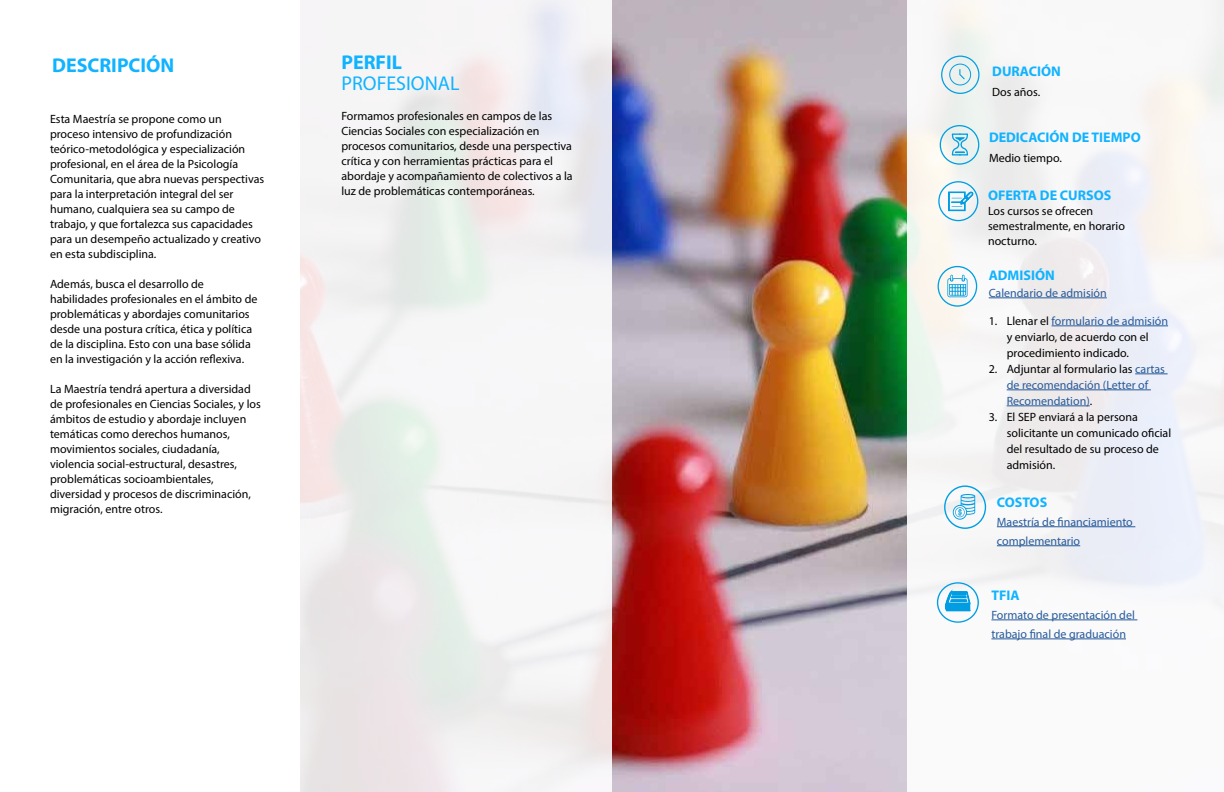
<style>
.page{position:relative;width:1224px;height:792px;background:#fff}
.page>*{position:absolute;margin:0;border:0;box-sizing:border-box;transform-origin:0 0}
.t1{font:700 20px "Myriad Pro";color:#10b3ff}
.t2{font:20px "Myriad Pro";color:#10b3ff}
.t3{font:700 14px "Myriad Pro";color:#10b3ff}
.t4{font:12px/15px "Myriad Pro";color:#000}
.t5{font:12px/16px "Myriad Pro";color:#275b9b}
.s1{color:#275b9b}
.s2{color:#000}
</style>
<div class="page">
<img style="left:612px;top:0;width:295px;height:792px">
<div style="left:907px;top:0;width:317px;height:792px;background:linear-gradient(to right,#f3f4f3,#f5f4f8)"></div>
<svg style="left:300px;top:0;width:312px;height:792px;fill:#f4f1f3"></svg>
<div style="left:941px;top:56px;width:39px;height:38px;border:1px solid #009fe3;border-radius:50%"></div>
<div style="left:949px;top:64px;width:22px;height:21px;border:1px solid #009fe3;border-radius:50%"></div>
<svg style="left:959px;top:68px;width:7px;height:13px"></svg>
<hr style="left:989px;top:298px;width:118px;height:1px;background:#275b9b">
<hr style="left:1052px;top:326px;width:116px;height:1px;background:#275b9b">
<hr style="left:1135px;top:374px;width:33px;height:1px;background:#275b9b">
<hr style="left:1007px;top:390px;width:144px;height:1px;background:#275b9b">
<hr style="left:1007px;top:406px;width:83px;height:1px;background:#275b9b">
<hr style="left:997px;top:526px;width:138px;height:1px;background:#275b9b">
<hr style="left:997px;top:545px;width:83px;height:1px;background:#275b9b">
<hr style="left:991px;top:620px;width:146px;height:1px;background:#275b9b">
<hr style="left:991px;top:639px;width:135px;height:1px;background:#275b9b">
<div style="left:938px;top:266px;width:39px;height:41px;border:1px solid #009fe3;border-radius:50%"></div>
<svg style="left:947px;top:275px;width:21px;height:22px"></svg>
<div style="left:944px;top:485px;width:42px;height:44px;border:1px solid #009fe3;border-radius:50%"></div>
<svg style="left:953px;top:494px;width:22px;height:26px"></svg>
<div style="left:937px;top:582px;width:42px;height:41px;border:1px solid #009fe3;border-radius:50%"></div>
<svg style="left:945px;top:592px;width:25px;height:19px"></svg>
<div style="left:940px;top:125px;width:39px;height:40px;border:1px solid #009fe3;border-radius:50%"></div>
<svg style="left:951px;top:133px;width:18px;height:23px"></svg>
<div style="left:938px;top:181px;width:40px;height:40px;border:1px solid #009fe3;border-radius:50%"></div>
<svg style="left:948px;top:192px;width:25px;height:19px"></svg>
<h1 class="t1" style="left:52px;top:52px;width:124px">DESCRIPCIÓN</h1>
<h1 class="t1" style="left:341px;top:49px;width:62px">PERFIL</h1>
<h1 class="t2" style="left:341px;top:71px;width:120px">PROFESIONAL</h1>
<p class="t4" style="left:341px;top:108px;width:233px">Formamos profesionales en campos de las Ciencias Sociales con especialización en procesos comunitarios, desde una perspectiva crítica y con herramientas prácticas para el abordaje y acompañamiento de colectivos a la luz de problemáticas contemporáneas.</p>
<p class="t4" style="left:50px;top:112px;width:216px">Esta Maestría se propone como un proceso intensivo de profundización teórico-metodológica y especialización profesional, en el área de la Psicología Comunitaria, que abra nuevas perspectivas para la interpretación integral del ser humano, cualquiera sea su campo de trabajo, y que fortalezca sus capacidades para un desempeño actualizado y creativo en esta subdisciplina.</p>
<p class="t4" style="left:50px;top:277px;width:209px">Además, busca el desarrollo de habilidades profesionales en el ámbito de problemáticas y abordajes comunitarios desde una postura crítica, ética y política de la disciplina. Esto con una base sólida en la investigación y la acción reflexiva.</p>
<p class="t4" style="left:50px;top:382px;width:212px">La Maestría tendrá apertura a diversidad de profesionales en Ciencias Sociales, y los ámbitos de estudio y abordaje incluyen temáticas como derechos humanos, movimientos sociales, ciudadanía, violencia social-estructural, desastres, problemáticas socioambientales, diversidad y procesos de discriminación, migración, entre otros.</p>
<p class="t3" style="left:992px;top:62px;width:70px">DURACIÓN</p>
<p class="t4" style="left:992px;top:84px;width:50px">Dos años.</p>
<p class="t3" style="left:989px;top:128px;width:153px">DEDICACIÓN DE TIEMPO</p>
<p class="t4" style="left:989px;top:151px;width:74px">Medio tiempo.</p>
<p class="t3" style="left:988px;top:186px;width:125px">OFERTA DE CURSOS</p>
<p class="t4" style="left:988px;top:203px;width:138px">Los cursos se ofrecen semestralmente, en horario nocturno.</p>
<p class="t3" style="left:989px;top:266px;width:68px">ADMISIÓN</p>
<p class="t5" style="left:989px;top:284px;width:120px">Calendario de admisión</p>
<p class="t4" style="left:1007px;top:312px;width:163px;line-height:16px;text-indent:-18px">1. Llenar el <span class="s1">formulario de admisión </span>y enviarlo, de acuerdo con el procedimiento indicado.</p>
<p class="t5" style="left:1007px;top:360px;width:160px;text-indent:-18px"><span class="s2">2. Adjuntar al formulario las</span> cartas de recomendación (Letter of<br>Recomendation)<span class="s2">.</span></p>
<p class="t4" style="left:1007px;top:408px;width:166px;line-height:16px;text-indent:-18px">3. El SEP enviará a la persona solicitante un comunicado oficial del resultado de su proceso de admisión.</p>
<p class="t3" style="left:997px;top:493px;width:52px">COSTOS</p>
<p class="t5" style="left:997px;top:512px;width:137px;line-height:19px">Maestría de financiamiento complementario</p>
<p class="t3" style="left:991px;top:586px;width:30px">TFIA</p>
<p class="t5" style="left:991px;top:605px;width:145px;line-height:19px">Formato de presentación del trabajo final de graduación</p>
</div>
